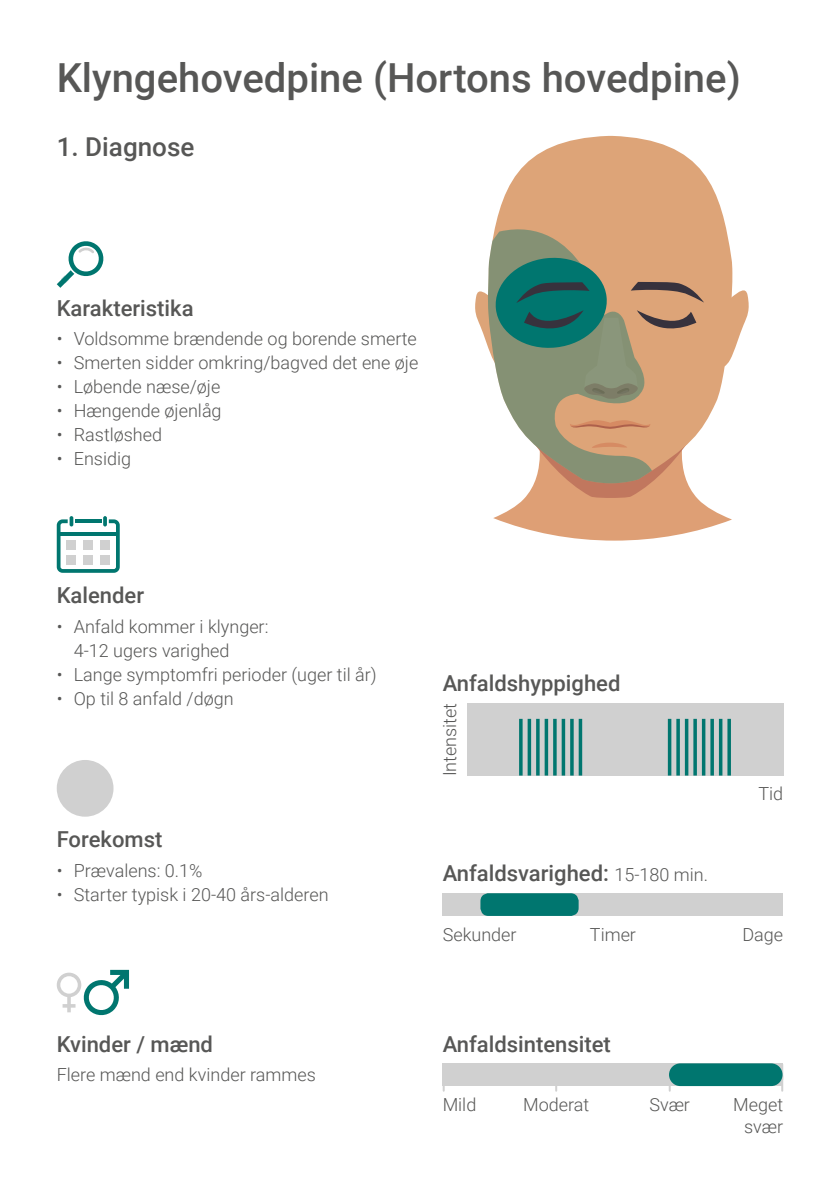
<style>
.page{position:relative;width:840px;height:1191px;background:#fff}
.page>*{position:absolute;margin:0;border:0;box-sizing:border-box;transform-origin:0 0}
.t1{font:500 40px "Roboto";color:#575756}
.t2{font:500 26px "Roboto";color:#575756}
.t3{font:500 22px "Roboto";color:#575756}
.t4{font:300 18px/24px "Roboto";color:#575756}
.s1{font-weight:300;font-size:18px}
</style>
<div class="page">
<svg style="left:57px;top:970px;width:72px;height:46px"></svg>
<div style="left:442px;top:893px;width:340px;height:23px;background:#d0d0d0"></div>
<div style="left:480px;top:893px;width:98px;height:23px;background:#00766f;border-radius:8px"></div>
<svg style="left:57px;top:516px;width:63px;height:57px"></svg>
<svg style="left:103px;top:516px;width:4px;height:10px"></svg>
<svg style="left:732px;top:286px;width:17px;height:70px"></svg>
<svg style="left:494px;top:136px;width:238px;height:279px;fill:#dda478"></svg>
<svg style="left:493px;top:415px;width:238px;height:125px"></svg>
<svg style="left:490px;top:229px;width:161px;height:254px"></svg>
<svg style="left:475px;top:255px;width:228px;height:144px;background:#8b937a"></svg>
<div style="left:442px;top:1063px;width:340px;height:23px;background:#d0d0d0"></div>
<div style="left:668px;top:1063px;width:114px;height:23px;background:#00766f;border-radius:11px"></div>
<div style="left:466px;top:703px;width:316px;height:72px;background:#d0d0d0"></div>
<hr style="left:519px;top:719px;width:3px;height:56px;background:#00766f">
<hr style="left:536px;top:719px;width:3px;height:56px;background:#00766f">
<hr style="left:553px;top:719px;width:3px;height:56px;background:#00766f">
<hr style="left:570px;top:719px;width:3px;height:56px;background:#00766f">
<svg style="left:527px;top:719px;width:4px;height:56px"></svg>
<svg style="left:544px;top:719px;width:4px;height:56px"></svg>
<svg style="left:561px;top:719px;width:4px;height:56px"></svg>
<svg style="left:578px;top:719px;width:4px;height:56px"></svg>
<svg style="left:667px;top:719px;width:4px;height:56px"></svg>
<svg style="left:684px;top:719px;width:4px;height:56px"></svg>
<svg style="left:701px;top:719px;width:4px;height:56px"></svg>
<svg style="left:718px;top:719px;width:4px;height:56px"></svg>
<hr style="left:676px;top:719px;width:3px;height:56px;background:#00766f">
<hr style="left:693px;top:719px;width:3px;height:56px;background:#00766f">
<hr style="left:710px;top:719px;width:3px;height:56px;background:#00766f">
<hr style="left:727px;top:719px;width:3px;height:56px;background:#00766f">
<svg style="left:57px;top:241px;width:47px;height:47px"></svg>
<div style="left:57px;top:760px;width:56px;height:56px;background:#d0d0d0;border-radius:28px"></div>
<h1 class="t1" style="left:57px;top:50px;width:685px">Klyngehovedpine (Hortons hovedpine)</h1>
<h2 class="t2" style="left:57px;top:128px;width:139px">1. Diagnose</h2>
<p class="t3" style="left:57px;top:292px;width:138px">Karakteristika</p>
<p class="t4" style="left:57px;top:326px;width:361px">• Voldsomme brændende og borende smerte</p>
<p class="t4" style="left:57px;top:350px;width:363px">• Smerten sidder omkring/bagved det ene øje</p>
<p class="t4" style="left:57px;top:374px;width:165px">• Løbende næse/øje</p>
<p class="t4" style="left:57px;top:398px;width:166px">• Hængende øjenlåg</p>
<p class="t4" style="left:57px;top:422px;width:107px">• Rastløshed</p>
<p class="t4" style="left:57px;top:446px;width:76px">• Ensidig</p>
<p class="t3" style="left:57px;top:580px;width:89px">Kalender</p>
<p class="t4" style="left:74px;top:614px;width:196px;text-indent:-17px">• Anfald kommer i klynger:<br>4-12 ugers varighed</p>
<p class="t4" style="left:57px;top:662px;width:321px">• Lange symptomfri perioder (uger til år)</p>
<p class="t4" style="left:57px;top:686px;width:178px">• Op til 8 anfald /døgn</p>
<p class="t3" style="left:57px;top:824px;width:107px">Forekomst</p>
<p class="t4" style="left:57px;top:858px;width:147px">• Prævalens: 0.1%</p>
<p class="t4" style="left:57px;top:882px;width:273px">• Starter typisk i 20-40 års-alderen</p>
<p class="t3" style="left:57px;top:1028px;width:158px">Kvinder / mænd</p>
<p class="t4" style="left:57px;top:1062px;width:260px">Flere mænd end kvinder rammes</p>
<p class="t3" style="left:442px;top:668px;width:179px">Anfaldshyppighed</p>
<p class="t4" style="left:437px;top:776px;width:75px;rotate:-90deg">Intensitet</p>
<p class="t3" style="left:442px;top:858px;width:267px">Anfaldsvarighed: <span class="s1">15-180 min.</span></p>
<p class="t4" style="left:758px;top:781px;width:26px">Tid</p>
<p class="t4" style="left:442px;top:921px;width:75px">Sekunder</p>
<p class="t4" style="left:589px;top:921px;width:48px">Timer</p>
<p class="t4" style="left:742px;top:921px;width:42px">Dage</p>
<p class="t3" style="left:442px;top:1028px;width:170px">Anfaldsintensitet</p>
<p class="t4" style="left:442px;top:1091px;width:35px">Mild</p>
<p class="t4" style="left:649px;top:1091px;width:42px">Svær</p>
<p class="t4" style="left:732px;top:1092px;width:51px;line-height:22px;text-align:right">Meget svær</p>
<p class="t4" style="left:523px;top:1091px;width:68px">Moderat</p>
</div>
